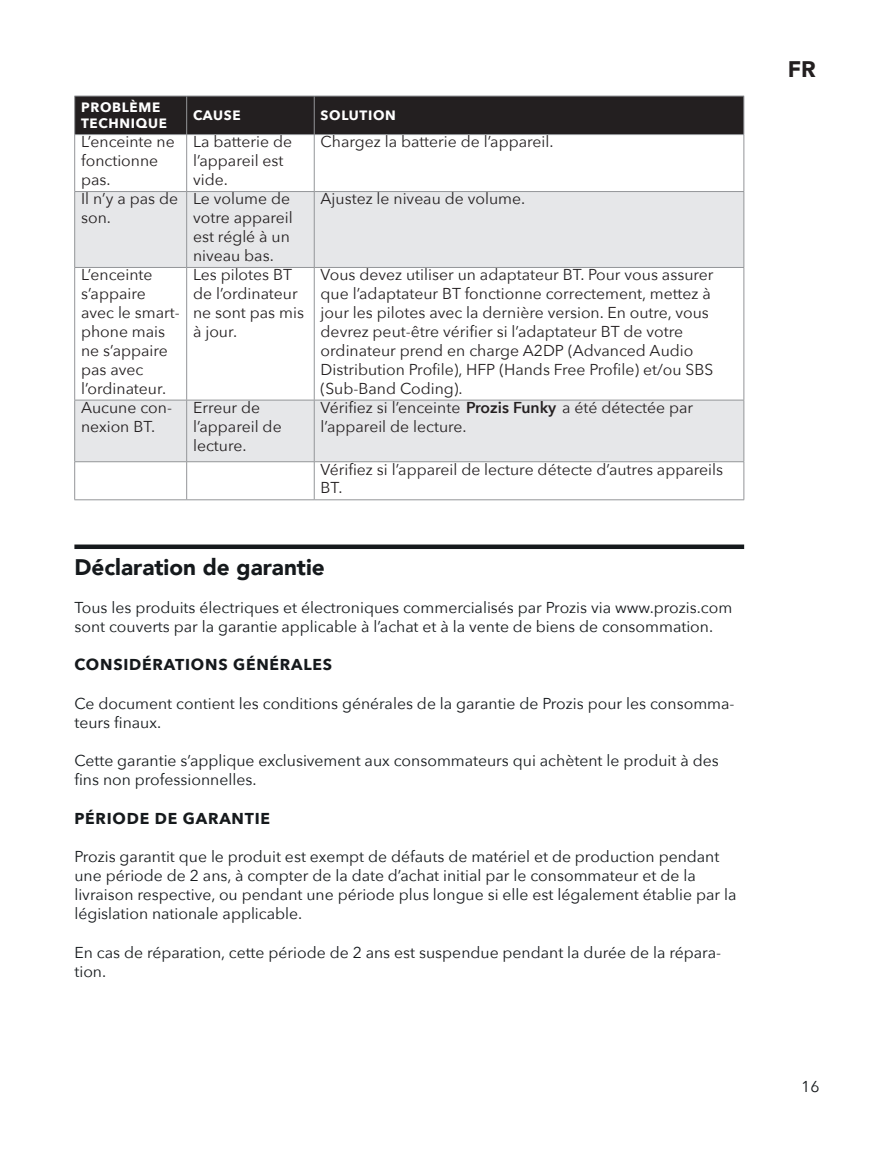
<style>
.page{position:relative;width:893px;height:1149px;background:#fff}
.page>*{position:absolute;margin:0;border:0;box-sizing:border-box;transform-origin:0 0}
.t1{font:900 22.5px "Avenir";color:#15191c}
.t2{font:900 22.5px "Avenir";color:#231f20}
.t3{font:15.75px/18.9px "Avenir Next";color:#231f20}
.t4{font:15.75px/19.1px "Avenir Next";color:#15191c}
.t5{font:700 15.75px "Avenir Next";letter-spacing:.05em;color:#15191c}
.t6{font:700 13.5px/16.2px "Avenir Next";letter-spacing:.05em;color:#fff}
.s1{font-weight:600}
</style>
<div class="page">
<div style="left:74px;top:544px;width:670px;height:5px;background:#15191c"></div>
<div style="left:75px;top:97px;width:668px;height:37px;background:#231f20"></div>
<svg style="left:75px;top:192px;width:668px;height:269px;fill:#e6e7e9"></svg>
<hr style="left:74px;top:96px;width:113px;height:1px;background:#939598">
<hr style="left:74px;top:96px;width:1px;height:38px;background:#939598">
<hr style="left:187px;top:96px;width:127px;height:1px;background:#939598">
<hr style="left:186px;top:96px;width:1px;height:38px;background:#939598">
<hr style="left:314px;top:96px;width:430px;height:1px;background:#939598">
<hr style="left:314px;top:96px;width:1px;height:38px;background:#939598">
<hr style="left:743px;top:96px;width:1px;height:38px;background:#939598">
<hr style="left:74px;top:134px;width:113px;height:1px;background:#939598">
<hr style="left:74px;top:135px;width:1px;height:56px;background:#939598">
<hr style="left:187px;top:134px;width:127px;height:1px;background:#939598">
<hr style="left:186px;top:135px;width:1px;height:56px;background:#939598">
<hr style="left:314px;top:134px;width:430px;height:1px;background:#939598">
<hr style="left:314px;top:135px;width:1px;height:56px;background:#939598">
<hr style="left:743px;top:135px;width:1px;height:56px;background:#939598">
<hr style="left:74px;top:191px;width:113px;height:1px;background:#939598">
<hr style="left:74px;top:192px;width:1px;height:75px;background:#939598">
<hr style="left:187px;top:191px;width:127px;height:1px;background:#939598">
<hr style="left:186px;top:192px;width:1px;height:75px;background:#939598">
<hr style="left:314px;top:191px;width:430px;height:1px;background:#939598">
<hr style="left:314px;top:192px;width:1px;height:75px;background:#939598">
<hr style="left:743px;top:192px;width:1px;height:75px;background:#939598">
<hr style="left:74px;top:267px;width:113px;height:1px;background:#939598">
<hr style="left:74px;top:268px;width:1px;height:131px;background:#939598">
<hr style="left:187px;top:267px;width:127px;height:1px;background:#939598">
<hr style="left:186px;top:268px;width:1px;height:131px;background:#939598">
<hr style="left:314px;top:267px;width:430px;height:1px;background:#939598">
<hr style="left:314px;top:268px;width:1px;height:131px;background:#939598">
<hr style="left:743px;top:268px;width:1px;height:131px;background:#939598">
<hr style="left:74px;top:399px;width:113px;height:1px;background:#939598">
<hr style="left:74px;top:400px;width:1px;height:61px;background:#939598">
<hr style="left:187px;top:399px;width:127px;height:1px;background:#939598">
<hr style="left:186px;top:400px;width:1px;height:61px;background:#939598">
<hr style="left:314px;top:399px;width:430px;height:1px;background:#939598">
<hr style="left:314px;top:400px;width:1px;height:61px;background:#939598">
<hr style="left:743px;top:400px;width:1px;height:61px;background:#939598">
<hr style="left:74px;top:461px;width:113px;height:1px;background:#939598">
<hr style="left:74px;top:462px;width:1px;height:37px;background:#939598">
<hr style="left:187px;top:461px;width:127px;height:1px;background:#939598">
<hr style="left:186px;top:462px;width:1px;height:37px;background:#939598">
<hr style="left:314px;top:461px;width:430px;height:1px;background:#939598">
<hr style="left:314px;top:462px;width:1px;height:37px;background:#939598">
<hr style="left:743px;top:462px;width:1px;height:37px;background:#939598">
<hr style="left:74px;top:499px;width:113px;height:1px;background:#939598">
<hr style="left:187px;top:499px;width:127px;height:1px;background:#939598">
<hr style="left:314px;top:499px;width:430px;height:1px;background:#939598">
<p class="t6" style="left:81px;top:99px;width:87px">PROBLÈME<br>TECHNIQUE</p>
<p class="t6" style="left:193px;top:107px;width:49px">CAUSE</p>
<p class="t6" style="left:321px;top:107px;width:77px">SOLUTION</p>
<p class="t3" style="left:81px;top:132px;width:95px">L’enceinte ne fonctionne pas.</p>
<p class="t3" style="left:193px;top:132px;width:101px">La batterie de l’appareil est vide.</p>
<p class="t3" style="left:321px;top:132px;width:234px">Chargez la batterie de l’appareil.</p>
<p class="t3" style="left:81px;top:189px;width:99px">Il n’y a pas de son.</p>
<p class="t3" style="left:193px;top:189px;width:101px">Le volume de votre appareil est réglé à un niveau bas.</p>
<p class="t3" style="left:321px;top:189px;width:206px">Ajustez le niveau de volume.</p>
<p class="t3" style="left:81px;top:264px;width:100px">L’enceinte s’appaire avec le smart&shy;phone mais ne s’appaire pas avec l’ordinateur.</p>
<p class="t3" style="left:193px;top:264px;width:112px">Les pilotes BT de l’ordinateur ne sont pas mis à jour.</p>
<p class="t3" style="left:321px;top:264px;width:394px">Vous devez utiliser un adaptateur BT. Pour vous assurer que l’adaptateur BT fonctionne correctement, mettez à jour les pilotes avec la dernière version. En outre, vous devrez peut-être vérifier si l’adaptateur BT de votre ordinateur prend en charge A2DP (Advanced Audio Distribution Profile), HFP (Hands Free Profile) et/ou SBS (Sub-Band Coding).</p>
<p class="t3" style="left:81px;top:397px;width:92px">Aucune con&shy;nexion BT.</p>
<p class="t3" style="left:193px;top:397px;width:90px">Erreur de l’appareil de lecture.</p>
<p class="t3" style="left:321px;top:397px;width:374px">Vérifiez si l’enceinte <span class="s1">Prozis Funky</span> a été détectée par l’appareil de lecture.</p>
<p class="t3" style="left:321px;top:459px;width:404px">Vérifiez si l’appareil de lecture détecte d’autres appareils<br>BT.</p>
<h1 class="t1" style="left:74px;top:547px;width:252px">Déclaration de garantie</h1>
<p class="t4" style="left:74px;top:597px;width:659px">Tous les produits électriques et électroniques commercialisés par Prozis via www.prozis.com sont couverts par la garantie applicable à l’achat et à la vente de biens de consommation.</p>
<p class="t5" style="left:74px;top:651px;width:259px">CONSIDÉRATIONS GÉNÉRALES</p>
<p class="t4" style="left:74px;top:692px;width:662px">Ce document contient les conditions générales de la garantie de Prozis pour les consomma&shy;teurs finaux.</p>
<p class="t4" style="left:74px;top:750px;width:646px">Cette garantie s’applique exclusivement aux consommateurs qui achètent le produit à des fins non professionnelles.</p>
<p class="t5" style="left:74px;top:804px;width:197px">PÉRIODE DE GARANTIE</p>
<p class="t4" style="left:74px;top:845px;width:664px">Prozis garantit que le produit est exempt de défauts de matériel et de production pendant une période de 2 ans, à compter de la date d’achat initial par le consommateur et de la livraison respective, ou pendant une période plus longue si elle est légalement établie par la législation nationale applicable.</p>
<p class="t4" style="left:74px;top:941px;width:648px">En cas de réparation, cette période de 2 ans est suspendue pendant la durée de la répara&shy;tion.</p>
<h1 class="t2" style="left:788px;top:50px;width:29px">FR</h1>
<p class="t4" style="left:801px;top:1075px;width:20px">16</p>
</div>
